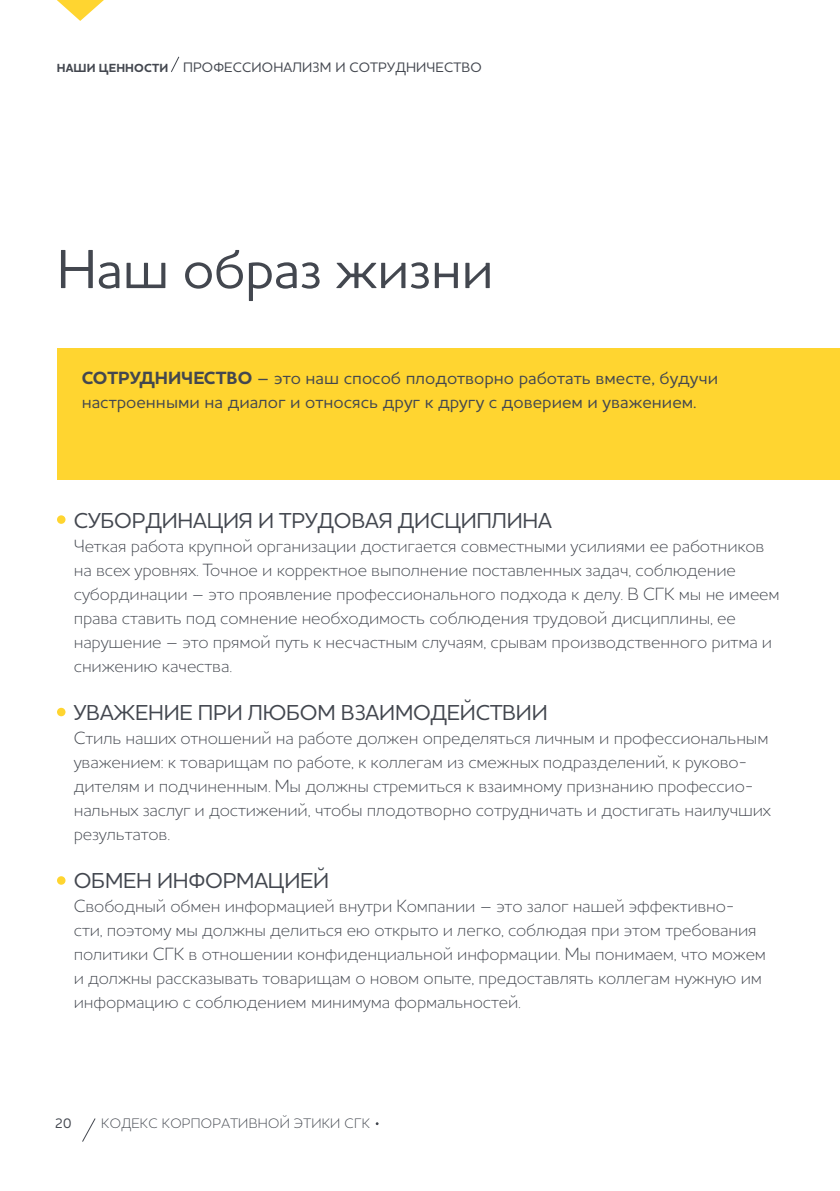
<style>
.page{position:relative;width:840px;height:1191px;background:#fff}
.page>*{position:absolute;margin:0;border:0;box-sizing:border-box;transform-origin:0 0}
.t1{font:500 56px "Houschka Pro";letter-spacing:-.01em;color:#43474f}
.t2{font:500 22px "Houschka Pro";letter-spacing:-.01em;color:#43474f}
.t3{font:300 18px/24px "Houschka Pro";letter-spacing:-.01em;color:#43474f}
.t4{font:500 18px/24px "Houschka Pro";color:#43474f}
.t5{font:700 18px "Houschka Pro";color:#43474f}
.t6{font:500 14px "Houschka Pro";color:#43474f}
.t7{font:300 14px "Houschka Pro";letter-spacing:.02em;color:#43474f}
.t8{font:700 12px "Houschka Pro";letter-spacing:.01em;color:#43474f}
.s1{font-weight:500;font-size:14px}
</style>
<div class="page">
<svg style="left:82px;top:1118px;width:14px;height:24px"></svg>
<svg style="left:171px;top:56px;width:8px;height:16px"></svg>
<div style="left:57px;top:349px;width:782px;height:131px;background:#ffd530"></div>
<div style="left:57px;top:515px;width:8px;height:9px;background:#ffd530;border-radius:50%"></div>
<div style="left:57px;top:876px;width:8px;height:8px;background:#ffd530;border-radius:50%"></div>
<div style="left:57px;top:708px;width:8px;height:8px;background:#ffd530;border-radius:50%"></div>
<svg style="left:57px;top:0;width:47px;height:21px"></svg>
<p class="t8" style="left:57px;top:60px;width:137px">Наши ценности <span class="s1">ПРО</span></p>
<p class="t6" style="left:213px;top:58px;width:22px">ФЕССИОНАЛИЗ</p>
<p class="t6" style="left:319px;top:58px;width:40px">М И СОТРУДНИ</p>
<p class="t6" style="left:426px;top:58px;width:19px">ЧЕСТВО</p>
<h1 class="t1" style="left:57px;top:233px;width:438px">Наш образ жизни</h1>
<p class="t4" style="left:82px;top:365px;width:637px;text-indent:175px">– это наш способ плодотворно работать вместе, будучи настроенными на диалог и относясь друг к другу с доверием и уважением.</p>
<p class="t5" style="left:82px;top:366px;width:24px">СОТР</p>
<p class="t5" style="left:130px;top:366px;width:99px">УДНИЧЕСТВО</p>
<p class="t2" style="left:74px;top:506px;width:476px">Субординация и трудовая дисциплина</p>
<p class="t3" style="left:74px;top:533px;width:707px">Четкая работа крупной организации достигается совместными усилиями ее работников на всех уровнях. Точное и корректное выполнение поставленных задач, соблюдение субординации – это проявление профессионального подхода к делу. В СГК мы не имеем права ставить под сомнение необходимость соблюдения трудовой дисциплины, ее нарушение – это прямой путь к несчастным случаям, срывам производственного ритма и снижению качества.</p>
<p class="t2" style="left:74px;top:698px;width:475px">Уважение при любом взаимодействии</p>
<p class="t3" style="left:74px;top:725px;width:698px">Стиль наших отношений на работе должен определяться личным и профессиональным уважением: к товарищам по работе, к коллегам из смежных подразделений, к руково&shy;дителям и подчиненным. Мы должны стремиться к взаимному признанию профессио&shy;нальных заслуг и достижений, чтобы плодотворно сотрудничать и достигать наилучших результатов.</p>
<p class="t2" style="left:74px;top:866px;width:17px">Обм</p>
<p class="t2" style="left:123px;top:866px;width:207px">ен информацией</p>
<p class="t3" style="left:74px;top:893px;width:693px">Свободный обмен информацией внутри Компании – это залог нашей эффективно&shy;сти, поэтому мы должны делиться ею открыто и легко, соблюдая при этом требования политики СГК в отношении конфиденциальной информации. Мы понимаем, что можем и должны рассказывать товарищам о новом опыте, предоставлять коллегам нужную им информацию с соблюдением минимума формальностей.</p>
<p class="t6" style="left:55px;top:1114px;width:18px">20</p>
<p class="t7" style="left:101px;top:1114px;width:270px">КОДЕКС КОРПОРАТИВНОЙ ЭТИКИ СГК</p>
</div>
